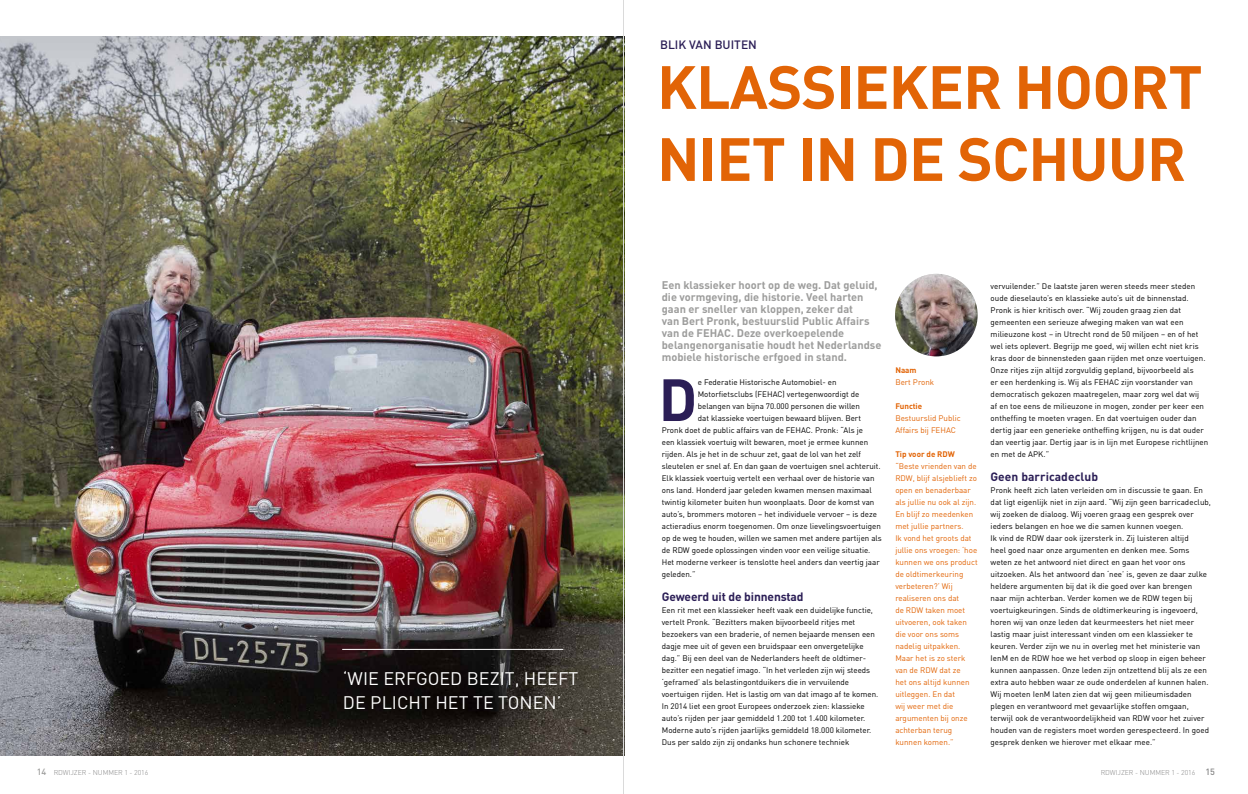
<style>
.page{position:relative;width:1248px;height:794px;background:#fff}
.page>*{position:absolute;margin:0;border:0;box-sizing:border-box;transform-origin:0 0}
.t1{font:700 60px/72px "DIN";letter-spacing:-.015em;color:#e26406}
.t2{font:700 58.6px "DIN";color:#2b1e56}
.t3{font:18px/24px "DIN";color:#fff}
.t4{font:700 12px "DIN";letter-spacing:-.01em;color:#2b1e56}
.t5{font:500 12px "DIN";color:#2b1e56}
.t6{font:700 11px/12px "DIN";color:#9d9d9c}
.t7{font:8px/12px "DIN";color:#000}
.t8{font:8px/12px "DIN";color:#e26406}
.t9{font:700 8px "DIN";color:#e26406}
.t10{font:300 7px "DIN";letter-spacing:-.01em;color:#878787}
.s1{font-weight:500;font-size:9px;color:#9d9d9c}
.s2{font-weight:500;font-size:9px}
</style>
<div class="page">
<img style="left:0;top:36px;width:623px;height:719px">
<img style="left:895px;top:274px;width:82px;height:82px;border-radius:41px">
<hr style="left:342px;top:649px;width:221px;height:1px;background:#fff">
<hr style="left:623px;top:0;width:1px;height:794px;background:#dadada">
<h3 class="t5" style="left:660px;top:36px;width:98px">BLIK VAN BUITEN</h3>
<h3 class="t3" style="left:343px;top:667px;width:237px">‘WIE ERFGOED BEZIT, HEEFT<br>DE PLICHT HET TE TONEN’</h3>
<h1 class="t1" style="left:657px;top:49px;width:547px">KLASSIEKER HOORT<br>NIET IN DE SCHUUR</h1>
<p class="t6" style="left:661px;top:278px;width:221px">Een klassieker hoort op de weg. Dat geluid, die vormgeving, die historie. Veel harten gaan er sneller van kloppen, zeker dat<br>van Bert Pronk, bestuurslid Public Affairs van de FEHAC. Deze overkoepelende belangenorganisatie houdt het Nederlandse mobiele historische erfgoed in stand.</p>
<h2 class="t2" style="left:658px;top:360px;width:40px">D</h2>
<p class="t7" style="left:697px;top:376px;width:140px">e Federatie Historische Automobiel- en</p>
<p class="t7" style="left:697px;top:388px;width:163px">Motorfietsclubs (FEHAC) vertegenwoordigt de</p>
<p class="t7" style="left:697px;top:400px;width:164px">belangen van bijna 70.000 personen die willen</p>
<p class="t7" style="left:697px;top:412px;width:165px">dat klassieke voertuigen bewaard blijven. Bert</p>
<p class="t7" style="left:661px;top:424px;width:203px">Pronk doet de public affairs van de FEHAC. Pronk: “Als je</p>
<p class="t7" style="left:661px;top:436px;width:208px">een klassiek voertuig wilt bewaren, moet je ermee kunnen</p>
<p class="t7" style="left:661px;top:448px;width:201px">rijden. Als je het in de schuur zet, gaat de lol van het zelf</p>
<p class="t7" style="left:661px;top:460px;width:220px">sleutelen er snel af. En dan gaan de voertuigen snel achteruit.</p>
<p class="t7" style="left:661px;top:472px;width:214px">Elk klassiek voertuig vertelt een verhaal over de historie van</p>
<p class="t7" style="left:661px;top:484px;width:211px">ons land. Honderd jaar geleden kwamen mensen maximaal</p>
<p class="t7" style="left:661px;top:496px;width:214px">twintig kilometer buiten hun woonplaats. Door de komst van</p>
<p class="t7" style="left:661px;top:508px;width:217px">auto’s, brommers motoren – het individuele vervoer – is deze</p>
<p class="t7" style="left:661px;top:520px;width:220px">actieradius enorm toegenomen. Om onze lievelingsvoertuigen</p>
<p class="t7" style="left:661px;top:532px;width:221px">op de weg te houden, willen we samen met andere partijen als</p>
<p class="t7" style="left:661px;top:544px;width:210px">de RDW goede oplossingen vinden voor een veilige situatie.</p>
<p class="t7" style="left:661px;top:556px;width:219px">Het moderne verkeer is tenslotte heel anders dan veertig jaar</p>
<p class="t7" style="left:661px;top:568px;width:35px">geleden.”</p>
<h3 class="t4" style="left:661px;top:588px;width:143px">Geweerd uit de binnenstad</h3>
<p class="t7" style="left:661px;top:604px;width:218px">Een rit met een klassieker heeft vaak een duidelijke functie, vertelt Pronk. “Bezitters maken bijvoorbeeld ritjes met bezoekers van een braderie, of nemen bejaarde mensen een dagje mee uit of geven een bruidspaar een onvergetelijke dag.” Bij een deel van de Nederlanders heeft de oldtimer&shy;bezitter een negatief imago. “In het verleden zijn wij steeds ‘geframed’ als belastingontduikers die in vervuilende voertuigen rijden. Het is lastig om van dat imago af te komen.<br>In 2014 liet een groot Europees onderzoek zien: klassieke auto’s rijden per jaar gemiddeld 1.200 tot 1.400 kilometer.<br>Moderne auto’s rijden jaarlijks gemiddeld 18.000 kilometer.<br>Dus per saldo zijn zij ondanks hun schonere techniek</p>
<p class="t9" style="left:895px;top:365px;width:23px">Naam</p>
<p class="t8" style="left:895px;top:376px;width:40px">Bert Pronk</p>
<p class="t9" style="left:895px;top:401px;width:28px">Functie</p>
<p class="t8" style="left:895px;top:412px;width:67px">Bestuurslid Public<br>Affairs bij FEHAC</p>
<p class="t9" style="left:895px;top:449px;width:61px">Tip voor de RDW</p>
<p class="t8" style="left:895px;top:460px;width:84px">“Beste vrienden van de<br>RDW, blijf alsjeblieft zo open en benaderbaar als jullie nu ook al zijn.<br>En blijf zo meedenken met jullie partners.<br>Ik vond het groots dat jullie ons vroegen: ‘hoe kunnen we ons product de oldtimerkeuring verbeteren?’ Wij realiseren ons dat<br>de RDW taken moet uitvoeren, ook taken die voor ons soms nadelig uitpakken.<br>Maar het is zo sterk van de RDW dat ze<br>het ons altijd kunnen uitleggen. En dat<br>wij weer met die argumenten bij onze achterban terug kunnen komen.”</p>
<p class="t7" style="left:990px;top:280px;width:219px">vervuilender.” De laatste jaren weren steeds meer steden oude dieselauto’s en klassieke auto’s uit de binnenstad.<br>Pronk is hier kritisch over. “Wij zouden graag zien dat gemeenten een serieuze afweging maken van wat een milieuzone kost – in Utrecht rond de 50 miljoen – en of het wel iets oplevert. Begrijp me goed, wij willen echt niet kris kras door de binnensteden gaan rijden met onze voertuigen.<br>Onze ritjes zijn altijd zorgvuldig gepland, bijvoorbeeld als<br>er een herdenking is. Wij als FEHAC zijn voorstander van democratisch gekozen maatregelen, maar zorg wel dat wij<br>af en toe eens de milieuzone in mogen, zonder per keer een ontheffing te moeten vragen. En dat voertuigen ouder dan dertig jaar een generieke ontheffing krijgen, nu is dat ouder dan veertig jaar. Dertig jaar is in lijn met Europese richtlijnen en met de APK.”</p>
<h3 class="t4" style="left:990px;top:468px;width:109px">Geen barricadeclub</h3>
<p class="t7" style="left:990px;top:484px;width:222px">Pronk heeft zich laten verleiden om in discussie te gaan. En dat ligt eigenlijk niet in zijn aard. “Wij zijn geen barricadeclub, wij zoeken de dialoog. Wij voeren graag een gesprek over ieders belangen en hoe we die samen kunnen voegen.<br>Ik vind de RDW daar ook ijzersterk in. Zij luisteren altijd<br>heel goed naar onze argumenten en denken mee. Soms weten ze het antwoord niet direct en gaan het voor ons uitzoeken. Als het antwoord dan ‘nee’ is, geven ze daar zulke heldere argumenten bij dat ik die goed over kan brengen<br>naar mijn achterban. Verder komen we de RDW tegen bij voertuigkeuringen. Sinds de oldtimerkeuring is ingevoerd, horen wij van onze leden dat keurmeesters het niet meer lastig maar juist interessant vinden om een klassieker te keuren. Verder zijn we nu in overleg met het ministerie van IenM en de RDW hoe we het verbod op sloop in eigen beheer kunnen aanpassen. Onze leden zijn ontzettend blij als ze een extra auto hebben waar ze oude onderdelen af kunnen halen.<br>Wij moeten IenM laten zien dat wij geen milieumisdaden plegen en verantwoord met gevaarlijke stoffen omgaan, terwijl ook de verantwoordelijkheid van RDW voor het zuiver houden van de registers moet worden gerespecteerd. In goed gesprek denken we hierover met elkaar mee.”</p>
<p class="t10" style="left:37px;top:768px;width:113px"><span class="s1">14</span> RDWIJZER - NUMMER 1 - 2016</p>
<p class="t10" style="left:1100px;top:768px;width:116px">RDWIJZER - NUMMER 1 - 2016 <span class="s2">15</span></p>
</div>
